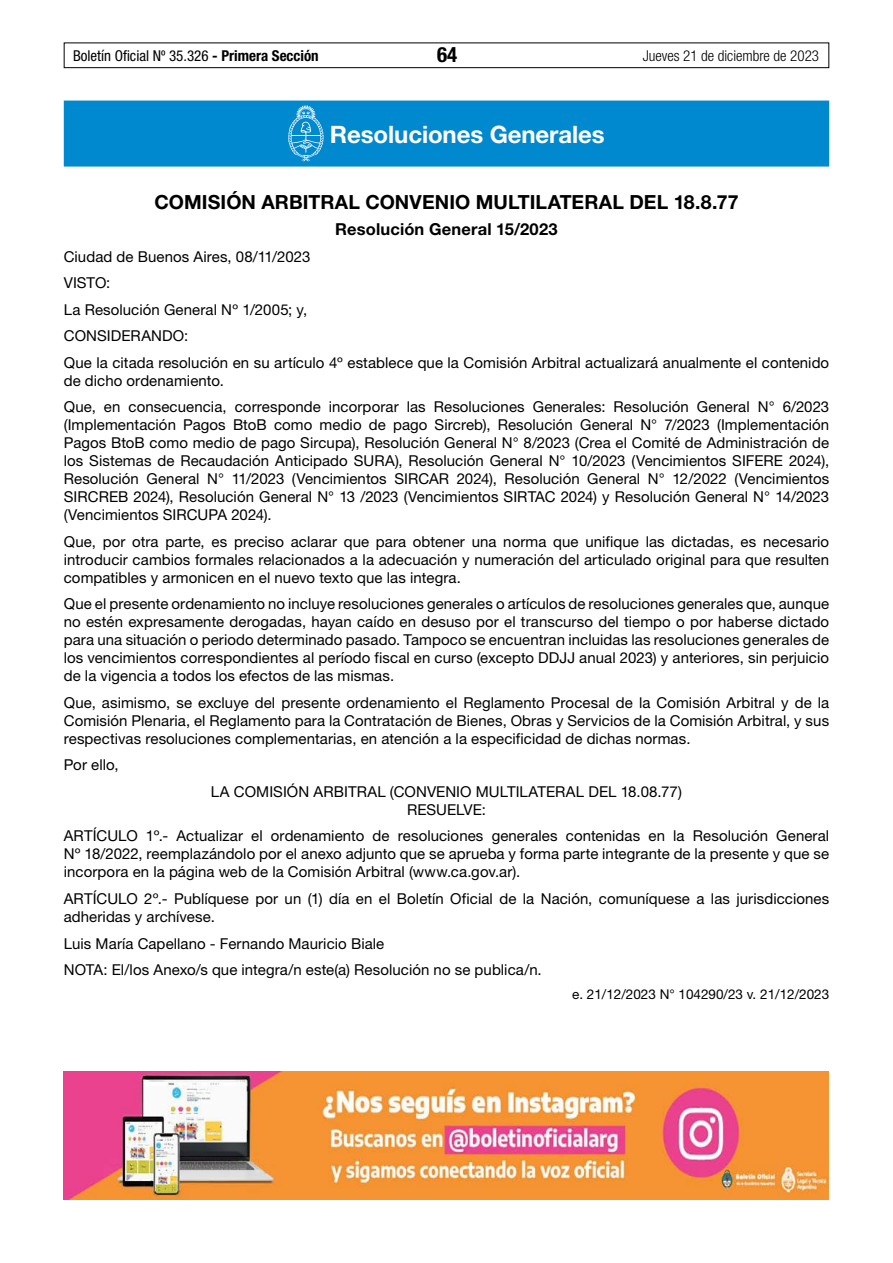
<style>
.page{position:relative;width:893px;height:1263px;background:#fff}
.page>*{position:absolute;margin:0;border:0;box-sizing:border-box;transform-origin:0 0}
.t1{font:700 24px "Helvetica Neue LT Std";letter-spacing:-.005em;color:#fff}
.t2{font:700 condensed 21px "Helvetica Neue LT Std";color:#000}
.t3{font:700 19.5px "Helvetica Neue LT Std";letter-spacing:.005em;color:#000}
.t4{font:700 16.5px "Helvetica Neue LT Std";letter-spacing:.01em;color:#000}
.t5{font:15px/18px "Helvetica Neue LT Std";letter-spacing:.005em;color:#000;text-align:justify}
.t6{font:condensed 15px "Helvetica Neue LT Std";color:#000}
.t7{font:300 condensed 15px "Helvetica Neue LT Std";color:#000}
.t8{font:13.5px "Helvetica Neue LT Std";color:#000}
.s1{font-weight:700}
</style>
<div class="page">
<div style="left:64px;top:43px;width:765px;height:25px;border:1px solid #000"></div>
<div style="left:64px;top:101px;width:765px;height:66px;background:#0089cf"></div>
<svg style="left:288px;top:105px;width:36px;height:56px"></svg>
<img style="left:63px;top:1072px;width:765px;height:127px">
<p class="t6" style="left:73px;top:47px;width:247px">Boletín Oficial Nº 35.326 <span class="s1">- Primera Sección</span></p>
<h2 class="t2" style="left:437px;top:42px;width:22px">64</h2>
<p class="t7" style="left:643px;top:47px;width:178px">Jueves 21 de diciembre de 2023</p>
<h1 class="t1" style="left:330px;top:120px;width:276px">Resoluciones Generales</h1>
<h3 class="t3" style="left:154px;top:190px;width:585px">COMISIÓN ARBITRAL CONVENIO MULTILATERAL DEL 18.8.77</h3>
<p class="t4" style="left:335px;top:219px;width:224px">Resolución General 15/2023</p>
<p class="t5" style="left:64px;top:243px;width:767px;line-height:26.5px;text-align:left">Ciudad de Buenos Aires, 08/11/2023<br>VISTO:<br>La Resolución General Nº 1/2005; y,<br>CONSIDERANDO:<br>Que la citada resolución en su artículo 4º establece que la Comisión Arbitral actualizará anualmente el contenido</p>
<p class="t5" style="left:64px;top:367px;width:767px;line-height:26.5px">de dicho ordenamiento.<br>Que, en consecuencia, corresponde incorporar las Resoluciones Generales: Resolución General N° 6/2023</p>
<p class="t5" style="left:64px;top:416px;width:767px">(Implementación Pagos BtoB como medio de pago Sircreb), Resolución General N° 7/2023 (Implementación Pagos BtoB como medio de pago Sircupa), Resolución General N° 8/2023 (Crea el Comité de Administración de los Sistemas de Recaudación Anticipado SURA), Resolución General N° 10/2023 (Vencimientos SIFERE 2024), Resolución General N° 11/2023 (Vencimientos SIRCAR 2024), Resolución General N° 12/2022 (Vencimientos SIRCREB 2024), Resolución General N° 13 /2023 (Vencimientos SIRTAC 2024) y Resolución General N° 14/2023 (Vencimientos SIRCUPA 2024).</p>
<p class="t5" style="left:64px;top:532px;width:767px">Que, por otra parte, es preciso aclarar que para obtener una norma que unifique las dictadas, es necesario introducir cambios formales relacionados a la adecuación y numeración del articulado original para que resulten compatibles y armonicen en el nuevo texto que las integra.</p>
<p class="t5" style="left:64px;top:595px;width:767px">Que el presente ordenamiento no incluye resoluciones generales o artículos de resoluciones generales que, aunque no estén expresamente derogadas, hayan caído en desuso por el transcurso del tiempo o por haberse dictado para una situación o periodo determinado pasado. Tampoco se encuentran incluidas las resoluciones generales de los vencimientos correspondientes al período fiscal en curso (excepto DDJJ anual 2023) y anteriores, sin perjuicio de la vigencia a todos los efectos de las mismas.</p>
<p class="t5" style="left:64px;top:693px;width:767px">Que, asimismo, se excluye del presente ordenamiento el Reglamento Procesal de la Comisión Arbitral y de la Comisión Plenaria, el Reglamento para la Contratación de Bienes, Obras y Servicios de la Comisión Arbitral, y sus respectivas resoluciones complementarias, en atención a la especificidad de dichas normas.</p>
<p class="t5" style="left:64px;top:756px;width:56px">Por ello,</p>
<p class="t5" style="left:211px;top:782px;width:473px;text-align:center">LA COMISIÓN ARBITRAL (CONVENIO MULTILATERAL DEL 18.08.77)<br>RESUELVE:</p>
<p class="t5" style="left:64px;top:827px;width:767px">ARTÍCULO 1º.- Actualizar el ordenamiento de resoluciones generales contenidas en la Resolución General Nº 18/2022, reemplazándolo por el anexo adjunto que se aprueba y forma parte integrante de la presente y que se incorpora en la página web de la Comisión Arbitral (www.ca.gov.ar).</p>
<p class="t5" style="left:64px;top:889px;width:767px">ARTÍCULO 2º.- Publíquese por un (1) día en el Boletín Oficial de la Nación, comuníquese a las jurisdicciones adheridas y archívese.</p>
<p class="t5" style="left:64px;top:930px;width:479px;line-height:26.5px">Luis María Capellano - Fernando Mauricio Biale<br>NOTA: El/los Anexo/s que integra/n este(a) Resolución no se publica/n.</p>
<p class="t8" style="left:572px;top:986px;width:259px">e. 21/12/2023 N° 104290/23 v. 21/12/2023</p>
</div>
